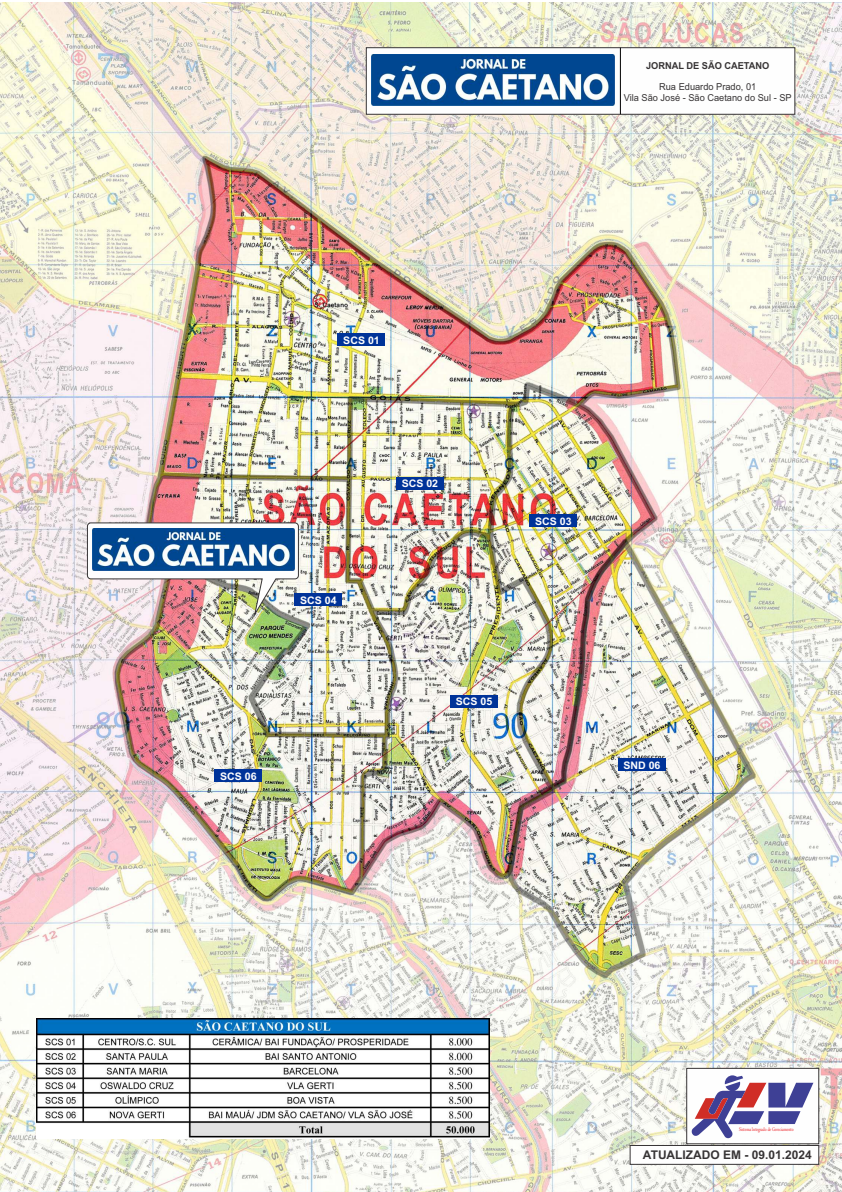
<style>
.page{position:relative;width:842px;height:1192px;background:#fff}
.page>*{position:absolute;margin:0;border:0;box-sizing:border-box;transform-origin:0 0}
.t1{font:700 12px "Arial";color:#373435}
.t2{font:700 10.4px "Arial";color:#fefefe}
.t3{font:9.6px/10.7px "Arial";color:#373435;text-align:center}
.t4{font:700 9.6px "Arial";color:#373435}
.t5{font:7.7px "Microsoft Uighur";color:#ed3237;scale:.71 1}
</style>
<div class="page">
<img style="left:0;top:3px;width:842px;height:1189px">
<svg style="left:630px;top:1068px;width:189px;height:97px"></svg>
<div style="left:338px;top:334px;width:47px;height:12px;background:#039"></div>
<div style="left:396px;top:477px;width:47px;height:12px;background:#039"></div>
<div style="left:530px;top:515px;width:47px;height:12px;background:#039"></div>
<div style="left:295px;top:594px;width:47px;height:12px;background:#039"></div>
<div style="left:450px;top:695px;width:47px;height:12px;background:#039"></div>
<div style="left:215px;top:770px;width:47px;height:12px;background:#039"></div>
<div style="left:618px;top:759px;width:47px;height:12px;background:#039"></div>
<svg style="left:366px;top:47px;width:429px;height:68px"></svg>
<img style="left:371px;top:55px;width:243px;height:50px">
<hr style="left:620px;top:48px;width:1px;height:66px;background:#000">
<img style="left:36px;top:1018px;width:454px;height:120px">
<img style="left:87px;top:523px;width:212px;height:93px">
<img style="left:92px;top:529px;width:202px;height:42px">
<p class="t4" style="left:646px;top:62px;width:125px">JORNAL DE SÃO CAETANO</p>
<p class="t3" style="left:624px;top:82px;width:169px">Rua Eduardo Prado, 01<br>Vila São José - São Caetano do Sul - SP</p>
<p class="t2" style="left:343px;top:336px;width:38px">SCS 01</p>
<p class="t2" style="left:300px;top:596px;width:38px">SCS 04</p>
<p class="t2" style="left:220px;top:772px;width:38px">SCS 06</p>
<p class="t2" style="left:402px;top:479px;width:38px">SCS 02</p>
<p class="t2" style="left:535px;top:517px;width:38px">SCS 03</p>
<p class="t2" style="left:456px;top:697px;width:38px">SCS 05</p>
<p class="t2" style="left:623px;top:761px;width:39px">SND 06</p>
<p class="t5" style="left:739px;top:1126px;width:78px">Sistema Integrado de Gereciamento</p>
<p class="t1" style="left:643px;top:1151px;width:170px">ATUALIZADO EM - 09.01.2024</p>
</div>
